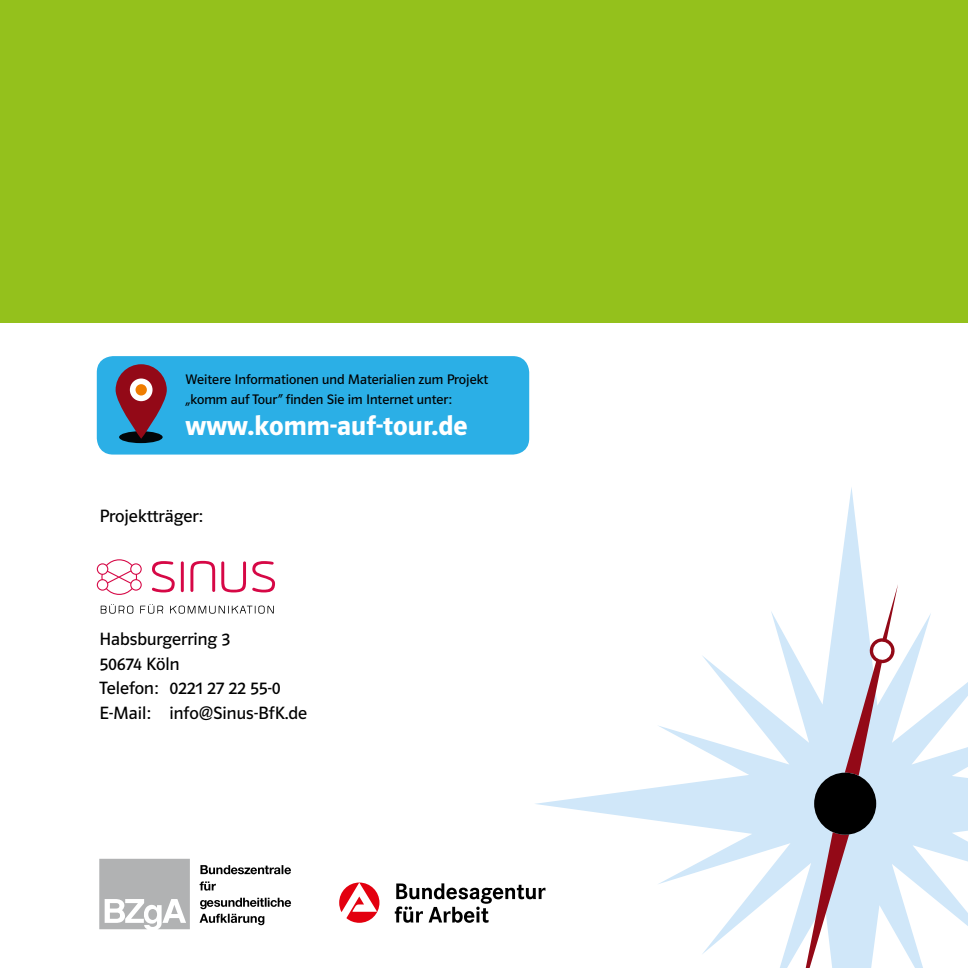
<style>
.page{position:relative;width:968px;height:968px;background:#fff}
.page>*{position:absolute;margin:0;border:0;box-sizing:border-box;transform-origin:0 0}
.t1{font:28.53px "Polo 22 K Hfett";color:#fff}
.t2{font:18.38px/24.5px "Polo 22 K Buch";color:#000}
.t3{font:14.35px/19.1px "Polo 22 K Buch";color:#000}
</style>
<div class="page">
<div style="left:0;top:0;width:967px;height:322px;background:#94c11c"></div>
<svg style="left:535px;top:487px;width:432px;height:480px"></svg>
<svg style="left:844px;top:584px;width:53px;height:191px"></svg>
<svg style="left:797px;top:832px;width:52px;height:135px"></svg>
<svg style="left:339px;top:882px;width:40px;height:40px"></svg>
<svg style="left:395px;top:883px;width:150px;height:39px"></svg>
<svg style="left:199px;top:865px;width:92px;height:60px"></svg>
<svg style="left:99px;top:858px;width:91px;height:71px"></svg>
<div style="left:814px;top:772px;width:62px;height:62px;background:#000;border-radius:50%"></div>
<svg style="left:101px;top:604px;width:173px;height:9px"></svg>
<svg style="left:152px;top:561px;width:123px;height:31px"></svg>
<svg style="left:97px;top:559px;width:45px;height:36px"></svg>
<div style="left:97px;top:356px;width:432px;height:98px;background:#2bafe6;border-radius:16px"></div>
<svg style="left:119px;top:431px;width:44px;height:12px"></svg>
<svg style="left:116px;top:364px;width:51px;height:74px;fill:#930917"></svg>
<div style="left:130px;top:378px;width:22px;height:23px;background:#fff;border-radius:50%"></div>
<div style="left:135px;top:384px;width:12px;height:11px;background:#ef7c00;border-radius:50%"></div>
<p class="t3" style="left:185px;top:370px;width:304px">Weitere Informationen und Materialien zum Projekt „komm auf Tour“ finden Sie im Internet unter:</p>
<h1 class="t1" style="left:185px;top:410px;width:283px">www.komm-auf-tour.de</h1>
<p class="t2" style="left:99px;top:504px;width:105px">Projektträger:</p>
<p class="t2" style="left:99px;top:626px;width:209px">Habsburgerring 3<br>50674 Köln<br>Telefon: 0221 27 22 55-0<br>E-Mail: info@Sinus-BfK.de</p>
</div>
